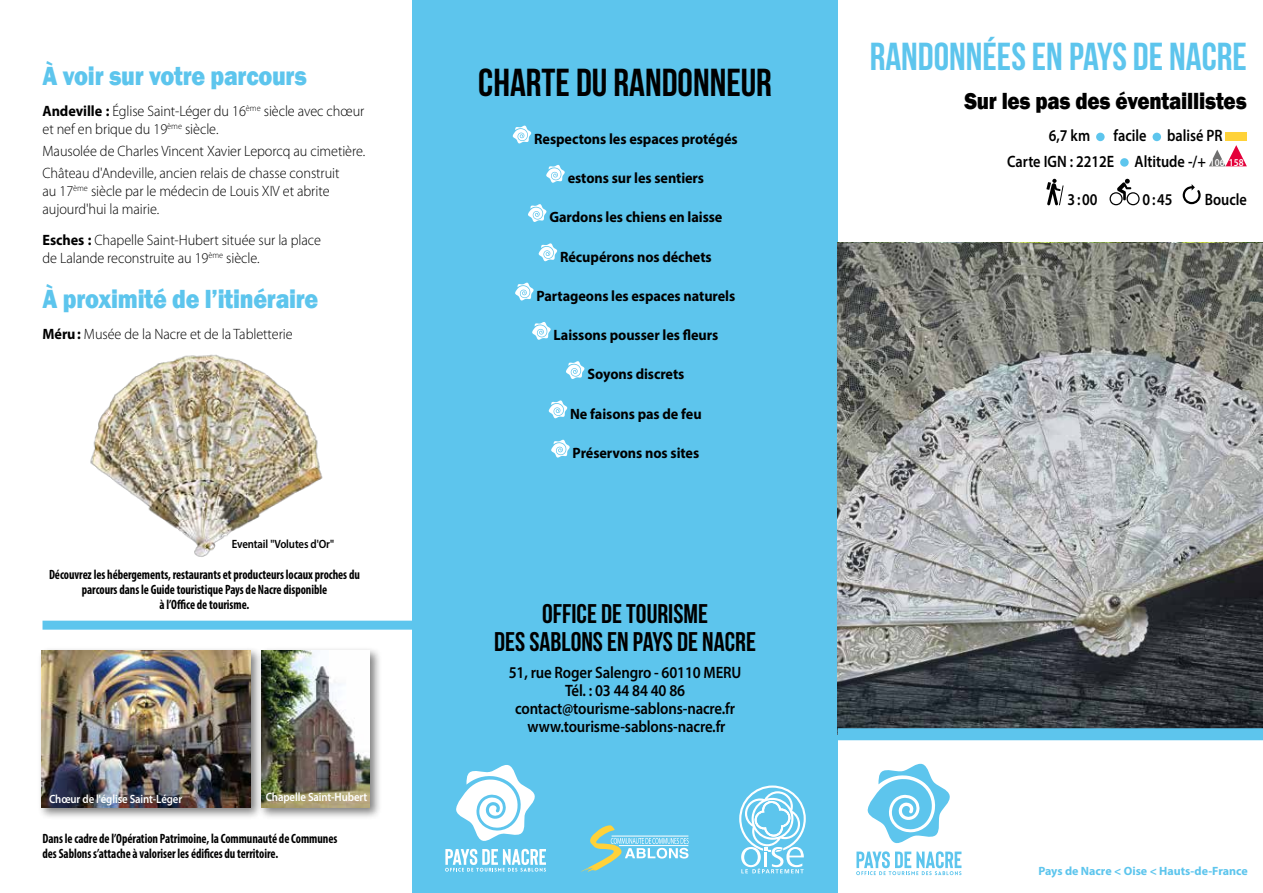
<style>
.page{position:relative;width:1263px;height:893px;background:#fff}
.page>*{position:absolute;margin:0;border:0;box-sizing:border-box;transform-origin:0 0}
.t1{font:39px "Bebas Neue";color:#5dc5ed}
.t2{font:39px "Bebas Neue";color:#000}
.t3{font:800 27px "Franklin Gothic";letter-spacing:-.01em;color:#5dc5ed;scale:.87 1}
.t4{font:27px/28.5px "Bebas Neue";color:#000;text-align:center}
.t5{font:800 24px "Franklin Gothic";letter-spacing:-.01em;color:#000;scale:.87 1}
.t6{font:600 16.5px/18px "Myriad Pro";letter-spacing:-.01em;color:#000;text-align:center;scale:.9 1}
.t7{font:600 16.5px/25.5px "Myriad Pro";letter-spacing:-.01em;color:#000;scale:.87 1}
.t8{font:300 15px/18px "Myriad Pro";letter-spacing:-.005em;color:#000;scale:.95 1}
.t9{font:700 15px "Myriad Pro";letter-spacing:-.005em;color:#000;scale:.95 1}
.t10{font:700 condensed 13.5px/15px "Myriad Pro";letter-spacing:-.005em;color:#000;text-align:center;scale:.9 1}
.t11{font:600 12px "Myriad Pro";letter-spacing:-.01em;color:#fff;scale:.9 1}
.t12{font:700 12px "Myriad Pro";color:#5dc5ed}
.t13{font:600 12px "Myriad Pro";letter-spacing:-.01em;color:#000;scale:.9 1}
.s1{font-weight:700}
.s2{font-size:10.5px;color:#fff}
</style>
<div class="page">
<div style="left:412px;top:0;width:426px;height:893px;background:#5dc5ed"></div>
<div style="left:1096px;top:133px;width:8px;height:8px;background:#5dc5ed;border-radius:50%"></div>
<div style="left:1152px;top:133px;width:9px;height:8px;background:#5dc5ed;border-radius:50%"></div>
<div style="left:1225px;top:133px;width:22px;height:8px;background:#ffd239"></div>
<div style="left:1120px;top:158px;width:9px;height:9px;background:#5dc5ed;border-radius:50%"></div>
<svg style="left:1209px;top:145px;width:38px;height:21px"></svg>
<svg style="left:1046px;top:179px;width:17px;height:26px"></svg>
<svg style="left:1109px;top:179px;width:30px;height:26px"></svg>
<svg style="left:1182px;top:184px;width:19px;height:21px"></svg>
<svg style="left:513px;top:125px;width:18px;height:19px"></svg>
<svg style="left:546px;top:164px;width:19px;height:19px"></svg>
<svg style="left:528px;top:204px;width:19px;height:18px"></svg>
<svg style="left:538px;top:243px;width:19px;height:19px"></svg>
<svg style="left:515px;top:282px;width:19px;height:19px"></svg>
<svg style="left:532px;top:322px;width:19px;height:18px"></svg>
<svg style="left:566px;top:361px;width:19px;height:18px"></svg>
<svg style="left:549px;top:400px;width:18px;height:19px"></svg>
<svg style="left:551px;top:439px;width:19px;height:19px"></svg>
<div style="left:43px;top:621px;width:385px;height:9px;background:#5dc5ed"></div>
<div style="left:257px;top:647px;width:125px;height:173px;background:#000;opacity:.5"></div>
<img style="left:263px;top:651px;width:107px;height:156px">
<div style="left:37px;top:647px;width:226px;height:173px;background:#000;opacity:.5"></div>
<img style="left:41px;top:651px;width:210px;height:156px">
<img style="left:838px;top:243px;width:425px;height:485px">
<div style="left:838px;top:728px;width:425px;height:12px;background:#5dc5ed"></div>
<svg style="left:581px;top:825px;width:108px;height:47px"></svg>
<svg style="left:739px;top:785px;width:67px;height:88px"></svg>
<hr style="left:764px;top:852px;width:3px;height:15px;background:#fff">
<svg style="left:456px;top:765px;width:79px;height:76px"></svg>
<svg style="left:445px;top:849px;width:101px;height:23px"></svg>
<svg style="left:867px;top:763px;width:83px;height:81px"></svg>
<svg style="left:856px;top:851px;width:105px;height:25px"></svg>
<img style="left:90px;top:354px;width:233px;height:203px">
<h2 class="t3" style="left:43px;top:58px;width:305px">À voir sur votre parcours</h2>
<p class="t8" style="left:43px;top:102px;width:340px"><span class="s1">Andeville :</span> Église Saint-Léger du 16<sup>ème</sup> siècle avec chœur et nef en brique du 19<sup>ème</sup> siècle.</p>
<p class="t8" style="left:43px;top:140px;width:341px;line-height:22.2px">Mausolée de Charles Vincent Xavier Leporcq au cimetière.<br>Château d'Andeville, ancien relais de chasse construit</p>
<p class="t8" style="left:43px;top:182px;width:304px">au 17<sup>ème</sup> siècle par le médecin de Louis XIV et abrite aujourd'hui la mairie.</p>
<p class="t8" style="left:43px;top:231px;width:295px"><span class="s1">Esches :</span> Chapelle Saint-Hubert située sur la place de Lalande reconstruite au 19<sup>ème</sup> siècle.</p>
<h2 class="t3" style="left:43px;top:281px;width:319px">À proximité de l’itinéraire</h2>
<p class="t8" style="left:43px;top:325px;width:265px"><span class="s1">Méru:</span> Musée de la Nacre et de la Tabletterie</p>
<p class="t13" style="left:232px;top:537px;width:115px">Eventail "Volutes d'Or"</p>
<p class="t10" style="left:49px;top:567px;width:347px">Découvrez les hébergements, restaurants et producteurs locaux proches du parcours dans le Guide touristique Pays de Nacre disponible<br>à l’Office de tourisme.</p>
<p class="t11" style="left:52px;top:789px;width:110px">Village de Chavençon</p>
<p class="t11" style="left:266px;top:790px;width:114px">Chapelle Saint-Hubert</p>
<p class="t11" style="left:49px;top:791px;width:149px">Chœur de l'église Saint-Léger</p>
<p class="t10" style="left:43px;top:831px;width:329px;text-align:left">Dans le cadre de l’Opération Patrimoine, la Communauté de Communes des Sablons s’attache à valoriser les édifices du territoire.</p>
<h1 class="t2" style="left:478px;top:61px;width:295px">CHARTE DU RANDONNEUR</h1>
<p class="t9" style="left:534px;top:129px;width:216px">Respectons les espaces protégés</p>
<p class="t9" style="left:568px;top:168px;width:145px">estons sur les sentiers</p>
<p class="t9" style="left:549px;top:207px;width:184px">Gardons les chiens en laisse</p>
<p class="t9" style="left:560px;top:247px;width:161px">Récupérons nos déchets</p>
<p class="t9" style="left:536px;top:286px;width:211px">Partageons les espaces naturels</p>
<p class="t9" style="left:554px;top:325px;width:175px">Laissons pousser les fleurs</p>
<p class="t9" style="left:587px;top:364px;width:104px">Soyons discrets</p>
<p class="t9" style="left:570px;top:404px;width:140px">Ne faisons pas de feu</p>
<p class="t9" style="left:573px;top:443px;width:135px">Préservons nos sites</p>
<h2 class="t4" style="left:494px;top:599px;width:263px">OFFICE DE TOURISME<br>DES SABLONS EN PAYS DE NACRE</h2>
<p class="t6" style="left:509px;top:663px;width:260px">51, rue Roger Salengro - 60110 MERU<br>Tél. : 03 44 84 40 86 contact@tourisme-sablons-nacre.fr www.tourisme-sablons-nacre.fr</p>
<h1 class="t1" style="left:870px;top:35px;width:379px">RANDONNÉES EN PAYS DE NACRE</h1>
<h3 class="t5" style="left:964px;top:85px;width:326px">Sur les pas des éventaillistes</h3>
<p class="t7" style="left:1049px;top:122px;width:49px">6,7 km</p>
<p class="t7" style="left:1007px;top:122px;width:273px;text-indent:106px">facile balisé PR<br>Carte IGN : 2212E Altitude -/+ <span class="s2">106 158</span></p>
<p class="t7" style="left:1067px;top:187px;width:36px">3:00</p>
<p class="t7" style="left:1142px;top:187px;width:36px">0:45</p>
<p class="t7" style="left:1205px;top:187px;width:50px">Boucle</p>
<p class="t12" style="left:1038px;top:864px;width:211px">Pays de Nacre &lt; Oise &lt; Hauts-de-France</p>
</div>
